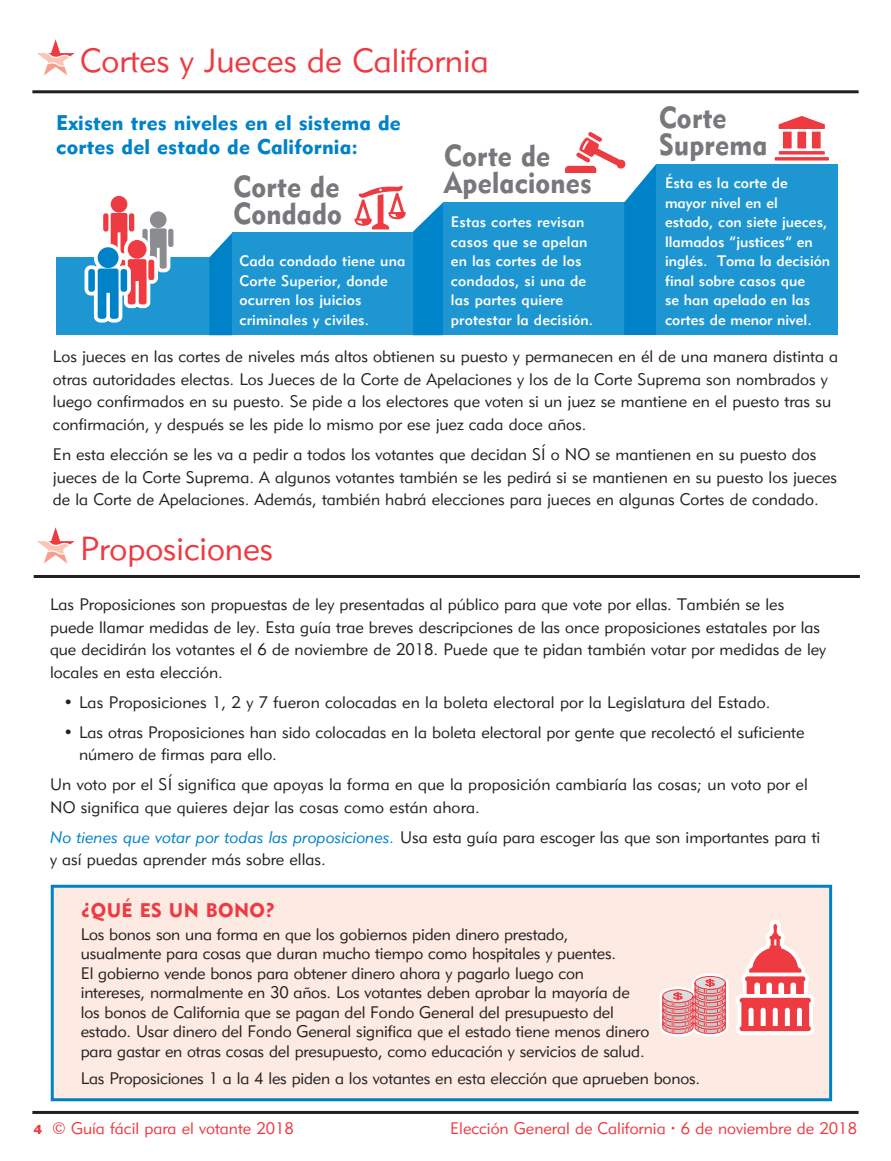
<style>
.page{position:relative;width:891px;height:1161px;background:#fff}
.page>*{position:absolute;margin:0;border:0;box-sizing:border-box;transform-origin:0 0}
.t1{font:33px "Geometric 415 BT Lite A";color:#ee3a41}
.t2{font:30px/27px "Geometric 415 BT Black A";letter-spacing:.01em;color:#76787b;scale:.9 1}
.t3{font:21px/24px "Geometric 415 BT Black A";letter-spacing:.01em;color:#0082c8}
.t4{font:19.5px "Geometric 415 BT Black A";letter-spacing:.02em;color:#ee3a41}
.t5{font:16.5px/22.5px "Geometric 415 BT Lite A";color:#231f20}
.t6{font:16.5px "Geometric 415 BT Lite A";color:#ee3a41}
.t7{font:15px/19.5px "Geometric 415 BT Medium A";letter-spacing:.01em;color:#fff}
.s1{font-family:"Geometric 415 BT Lite Italic A";color:#0082c8}
.s2{font-family:"Franklin Gothic";font-size:12px}
.s3{font-family:"Geometric 415 BT Black A"}
</style>
<div class="page">
<hr style="left:32px;top:90px;width:827px;height:3px;background:#231f20">
<hr style="left:32px;top:1111px;width:827px;height:3px;background:#231f20">
<svg style="left:412px;top:202px;width:31px;height:133px;background:#1e93d0"></svg>
<svg style="left:209px;top:233px;width:23px;height:102px;background:#1f91ce"></svg>
<div style="left:56px;top:258px;width:153px;height:77px;background:#1e96d2"></div>
<div style="left:232px;top:233px;width:180px;height:102px;background:#1e96d2"></div>
<div style="left:443px;top:202px;width:181px;height:133px;background:#1e96d2"></div>
<div style="left:656px;top:164px;width:181px;height:171px;background:#1e96d2"></div>
<svg style="left:355px;top:185px;width:51px;height:44px"></svg>
<svg style="left:565px;top:132px;width:91px;height:203px"></svg>
<svg style="left:775px;top:116px;width:54px;height:45px"></svg>
<div style="left:164px;top:225px;width:13px;height:26px;border:7px solid #fff;border-radius:2px"></div>
<div style="left:107px;top:192px;width:24px;height:24px;border:7px solid #fff;border-radius:50%"></div>
<div style="left:111px;top:196px;width:16px;height:17px;background:#ee3a41;border-radius:50%"></div>
<div style="left:85px;top:265px;width:14px;height:30px;border:7px solid #fff;border-radius:3px"></div>
<div style="left:88px;top:269px;width:7px;height:23px;background:#0082c8;border-radius:3px"></div>
<svg style="left:90px;top:205px;width:84px;height:118px"></svg>
<svg style="left:37px;top:39px;width:38px;height:37px"></svg>
<svg style="left:37px;top:527px;width:38px;height:37px"></svg>
<hr style="left:34px;top:575px;width:826px;height:3px;background:#231f20">
<div style="left:52px;top:886px;width:779px;height:214px;background:#fdeae3"></div>
<div style="left:51px;top:885px;width:781px;height:216px;border:3px solid #0082c8"></div>
<svg style="left:659px;top:920px;width:156px;height:117px"></svg>
<h1 class="t1" style="left:80px;top:41px;width:410px">Cortes y Jueces de California</h1>
<p class="t3" style="left:56px;top:110px;width:346px">Existen tres niveles en el sistema de cortes del estado de California:</p>
<h2 class="t2" style="left:233px;top:173px;width:122px">Corte de<br>Condado</h2>
<h2 class="t2" style="left:659px;top:103px;width:122px">Corte<br>Suprema</h2>
<p class="t7" style="left:665px;top:173px;width:167px">Ésta es la corte de mayor nivel en el<br>estado, con siete jueces, llamados “justices” en inglés. Toma la decisión final sobre casos que<br>se han apelado en las cortes de menor nivel.</p>
<p class="t5" style="left:53px;top:345px;width:787px">Los jueces en las cortes de niveles más altos obtienen su puesto y permanecen en él de una manera distinta a otras autoridades electas. Los Jueces de la Corte de Apelaciones y los de la Corte Suprema son nombrados y luego confirmados en su puesto. Se pide a los electores que voten si un juez se mantiene en el puesto tras su confirmación, y después se les pide lo mismo por ese juez cada doce años.</p>
<p class="t5" style="left:53px;top:443px;width:786px">En esta elección se les va a pedir a todos los votantes que decidan SÍ o NO se mantienen en su puesto dos jueces de la Corte Suprema. A algunos votantes también se les pedirá si se mantienen en su puesto los jueces de la Corte de Apelaciones. Además, también habrá elecciones para jueces en algunas Cortes de condado.</p>
<h2 class="t2" style="left:444px;top:141px;width:165px">Corte de<br>Apelaciones</h2>
<p class="t7" style="left:451px;top:212px;width:144px">Estas cortes revisan casos que se apelan en las cortes de los condados, si una de las partes quiere protestar la decisión.</p>
<p class="t7" style="left:239px;top:251px;width:167px">Cada condado tiene una<br>Corte Superior, donde ocurren los juicios criminales y civiles.</p>
<h1 class="t1" style="left:80px;top:529px;width:194px">Proposiciones</h1>
<p class="t5" style="left:50px;top:593px;width:778px">Las Proposiciones son propuestas de ley presentadas al público para que vote por ellas. También se les puede llamar medidas de ley. Esta guía trae breves descripciones de las once proposiciones estatales por las que decidirán los votantes el 6 de noviembre de 2018. Puede que te pidan también votar por medidas de ley locales en esta elección.</p>
<p class="t5" style="left:64px;top:690px;width:708px">• Las Proposiciones 1, 2 y 7 fueron colocadas en la boleta electoral por la Legislatura del Estado.</p>
<p class="t5" style="left:79px;top:720px;width:727px;text-indent:-15px">• Las otras Proposiciones han sido colocadas en la boleta electoral por gente que recolectó el suficiente número de firmas para ello.</p>
<p class="t5" style="left:50px;top:773px;width:759px">Un voto por el SÍ significa que apoyas la forma en que la proposición cambiaría las cosas; un voto por el<br>NO significa que quieres dejar las cosas como están ahora.</p>
<p class="t5" style="left:50px;top:826px;width:772px"><span class="s1">No tienes que votar por todas las proposiciones.</span> Usa esta guía para escoger las que son importantes para ti y así puedas aprender más sobre ellas.</p>
<p class="t4" style="left:81px;top:898px;width:196px">¿QUÉ ES UN BONO?</p>
<p class="t5" style="left:81px;top:924px;width:570px;line-height:19.5px">Los bonos son una forma en que los gobiernos piden dinero prestado, usualmente para cosas que duran mucho tiempo como hospitales y puentes.<br>El gobierno vende bonos para obtener dinero ahora y pagarlo luego con intereses, normalmente en 30 años. Los votantes deben aprobar la mayoría de los bonos de California que se pagan del Fondo General del presupuesto del estado. Usar dinero del Fondo General significa que el estado tiene menos dinero para gastar en otras cosas del presupuesto, como educación y servicios de salud.</p>
<p class="t5" style="left:81px;top:1067px;width:621px">Las Proposiciones 1 a la 4 les piden a los votantes en esta elección que aprueben bonos.</p>
<p class="t6" style="left:34px;top:1118px;width:262px"><span class="s2">4</span> © Guía fácil para el votante 2018</p>
<p class="t6" style="left:450px;top:1118px;width:408px">Elección General de California <span class="s3">·</span> 6 de noviembre de 2018</p>
</div>
